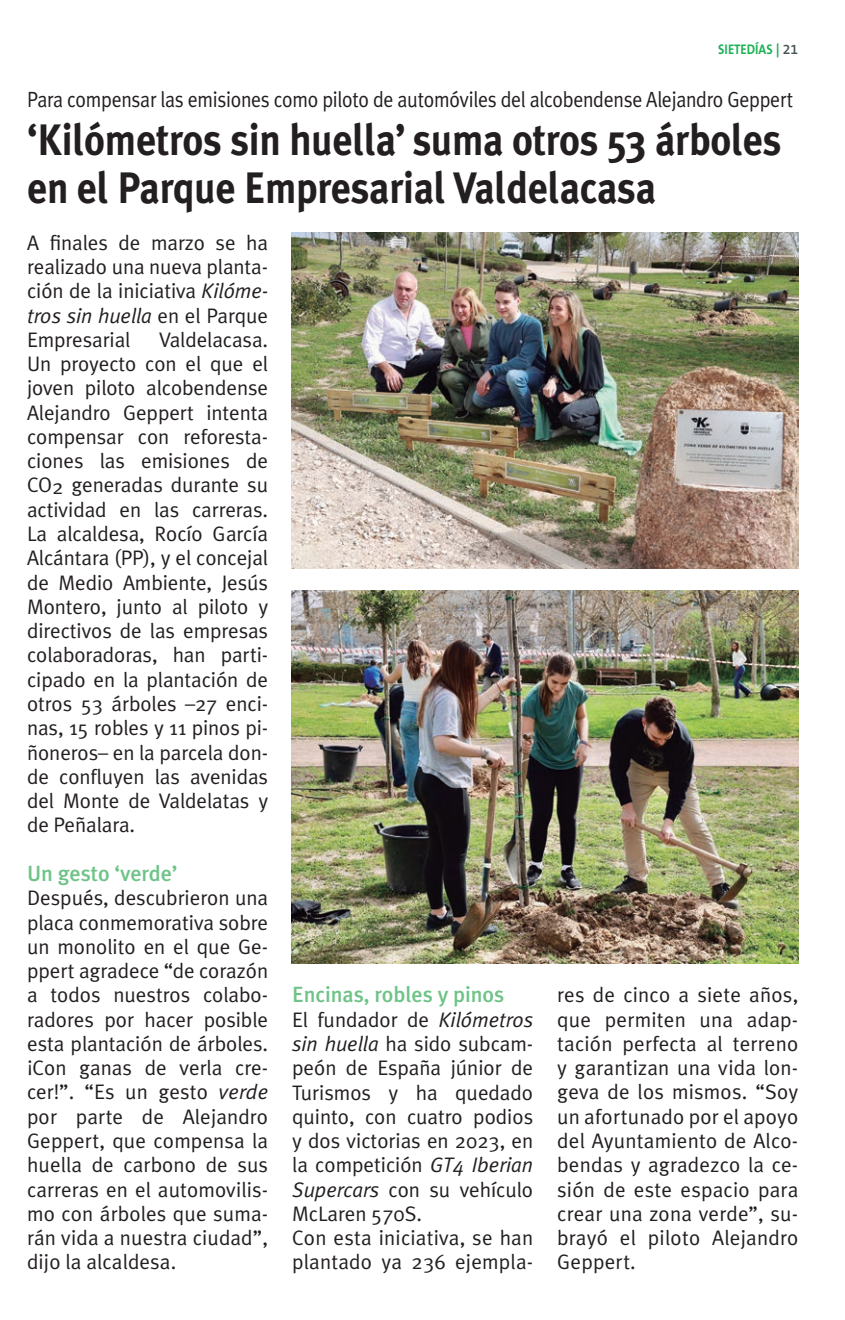
<style>
.page{position:relative;width:845px;height:1320px;background:#fff}
.page>*{position:absolute;margin:0;border:0;box-sizing:border-box;transform-origin:0 0}
.t1{font:700 44px/48px "Meta Plus";letter-spacing:-.005em;color:#231f20;scale:.9 1}
.t2{font:22px "Meta Plus Normal";letter-spacing:-.015em;color:#231f20;scale:.9 1}
.t3{font:500 22px "Meta Plus";letter-spacing:-.005em;color:#6fc388}
.t4{font:21px/24.2px "Meta Plus Normal";letter-spacing:-.005em;color:#231f20;text-align:justify}
.t5{font:700 14px "The Sans B7";color:#1db156;scale:.9 1}
.s1{font-family:"The Sans B6";font-weight:600;color:#475354}
.s2{font-style:italic}
</style>
<div class="page">
<img style="left:292px;top:233px;width:506px;height:335px">
<img style="left:292px;top:591px;width:506px;height:372px">
<p class="t5" style="left:718px;top:42px;width:91px">SIETEDÍAS | <span class="s1">21</span></p>
<p class="t2" style="left:27px;top:87px;width:852px">Para compensar las emisiones como piloto de automóviles del alcobendense Alejandro Geppert</p>
<h1 class="t1" style="left:27px;top:115px;width:840px">‘Kilómetros sin huella’ suma otros 53 árboles en el Parque Empresarial Valdelacasa</h1>
<p class="t4" style="left:27px;top:230px;width:243px">A finales de marzo se ha realizado una nueva planta&shy;ción de la iniciativa <span class="s2">Kilóme&shy;tros sin huella</span> en el Parque Empresarial</p>
<p class="t4" style="left:27px;top:327px;width:243px;text-indent:132px">Valdelacasa.<br>Un proyecto con el que el joven piloto alcobendense Alejandro Geppert intenta compensar con reforesta&shy;ciones las emisiones de CO2 generadas durante su actividad en las carreras.<br>La alcaldesa, Rocío García Alcántara (PP), y el concejal de Medio Ambiente, Jesús Montero, junto al piloto y directivos de las empresas colaboradoras, han parti&shy;cipado en la plantación de otros 53 árboles –27 enci&shy;nas, 15 robles y 11 pinos pi&shy;ñoneros– en la parcela don&shy;de confluyen las avenidas del Monte de Valdelatas y de Peñalara.</p>
<p class="t3" style="left:27px;top:861px;width:152px">Un gesto ‘verde’</p>
<p class="t4" style="left:27px;top:886px;width:243px">Después, descubrieron una placa conmemorativa sobre un monolito en el que Ge&shy;ppert agradece “de corazón a todos nuestros colabo&shy;radores por hacer posible esta plantación de árboles. ¡Con ganas de verla cre&shy;cer!”. “Es un gesto <span class="s2">verde </span>por parte de Alejandro Geppert, que compensa la huella de carbono de sus carreras en el automovilis&shy;mo con árboles que suma&shy;rán vida a nuestra ciudad”, dijo la alcaldesa.</p>
<p class="t3" style="left:292px;top:982px;width:214px">Encinas, robles y pinos</p>
<p class="t4" style="left:292px;top:1007px;width:243px;text-align:left">El fundador de <span class="s2">Kilómetros sin huella</span> ha sido subcam&shy;peón de España júnior de<br>Turismos y ha quedado quinto, con cuatro podios y dos victorias en 2023, en la competición <span class="s2">GT4 Iberian<br>Supercars</span> con su vehículo<br>McLaren 570S.<br>Con esta iniciativa, se han plantado ya 236 ejempla-</p>
<p class="t4" style="left:557px;top:983px;width:243px">res de cinco a siete años, que permiten una adap&shy;tación perfecta al terreno y garantizan una vida lon&shy;geva de los mismos. “Soy un afortunado por el apoyo del Ayuntamiento de Alco&shy;bendas y agradezco la ce&shy;sión de este espacio para crear una zona verde”, su&shy;brayó el piloto Alejandro Geppert.</p>
</div>
